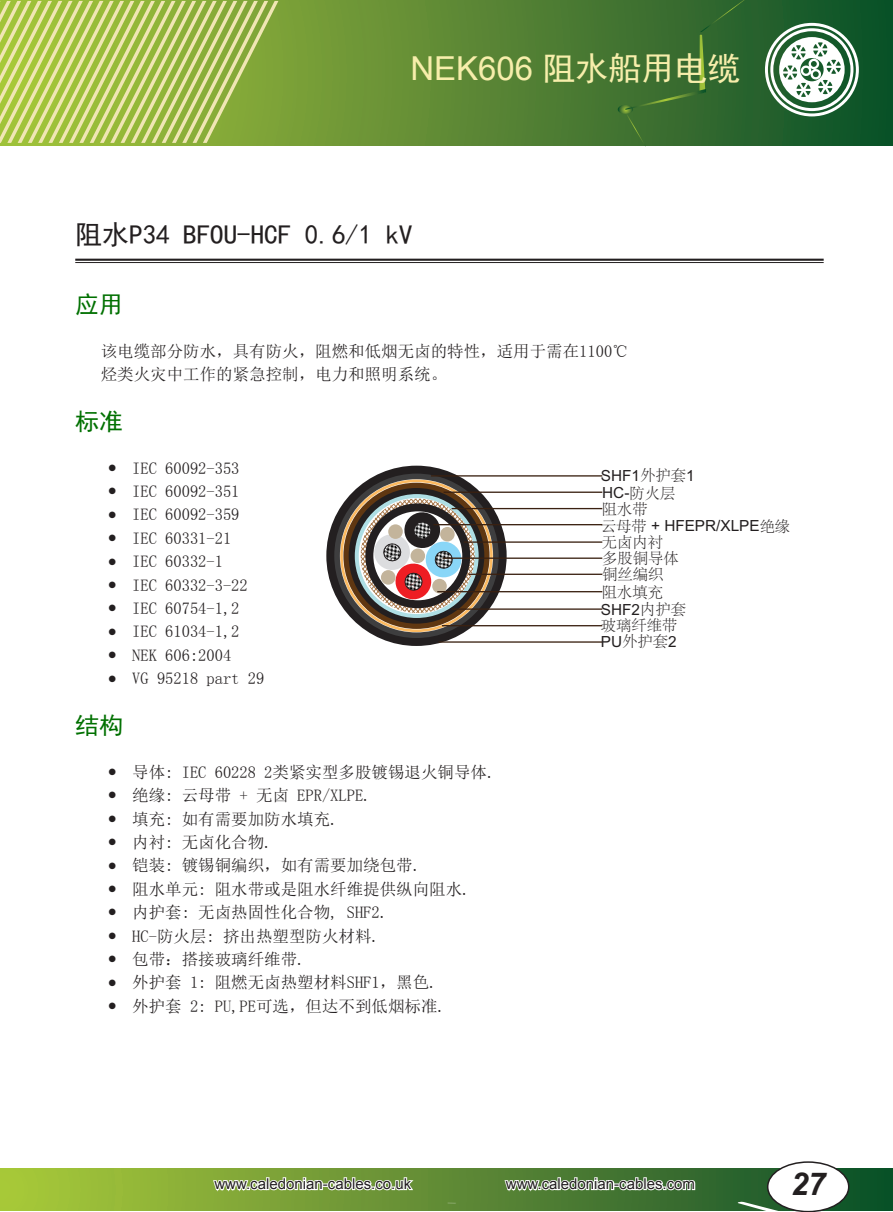
<style>
.page{position:relative;width:893px;height:1212px;background:#fff}
.page>*{position:absolute;margin:0;border:0;box-sizing:border-box;transform-origin:0 0}
.t1{font:33px "Arial";color:#f7eeab}
.t2{font:italic 700 31.5px "Arial";color:#231f20}
.产品名称{font:27px "Sim Hei";color:#231f20}
.正文标题{font:24px "Sim Hei";color:#007000}
.结构{font:16.5px "Sim Sun";color:#231f20}
.正文{font:16.5px "Sim Sun";color:#231f20}
.t3{font:15.3px/16.2px "Adobe Song Std Light GBK EUC H";color:#231f20}
.t4{font:15.3px "Arial";color:#231f20}
.t5{font:15px "Arial";color:#231f20}
.s1{font-family:"Sim Hei"}
.s2{font-family:"Adobe Song Std Light GBK EUC H"}
.s3{font-family:"Arial"}
</style>
<div class="page">
<div style="left:0;top:1168px;width:893px;height:42px;background:linear-gradient(to right,#adcb3c,#104b2b)"></div>
<svg style="left:0;top:1px;width:893px;height:144px"></svg>
<svg style="left:618px;top:0;width:241px;height:146px"></svg>
<svg style="left:737px;top:1201px;width:59px;height:11px"></svg>
<div style="left:768px;top:1162px;width:81px;height:49px;background:#fff;border-radius:50%"></div>
<div style="left:767px;top:1161px;width:82px;height:51px;border:2px solid #231f20;border-radius:50%"></div>
<svg style="left:503px;top:1174px;width:193px;height:29px"></svg>
<svg style="left:212px;top:1168px;width:204px;height:35px"></svg>
<hr style="left:75px;top:259px;width:749px;height:2px;background:#231f20">
<hr style="left:75px;top:262px;width:749px;height:1px;background:#231f20">
<svg style="left:361px;top:499px;width:114px;height:114px"></svg>
<div style="left:365px;top:503px;width:105px;height:105px;border:8px solid #231f20;border-radius:50%"></div>
<div style="left:348px;top:487px;width:137px;height:138px;border:8px solid #231f20;border-radius:50%"></div>
<div style="left:343px;top:483px;width:147px;height:146px;border:5px solid #603711;border-radius:50%"></div>
<svg style="left:372px;top:510px;width:92px;height:92px"></svg>
<div style="left:411px;top:548px;width:14px;height:15px;background:#c3b49b;border-radius:50%"></div>
<div style="left:388px;top:524px;width:15px;height:15px;background:#c3b49b;border-radius:50%"></div>
<div style="left:381px;top:570px;width:14px;height:15px;background:#c3b49b;border-radius:50%"></div>
<div style="left:440px;top:527px;width:15px;height:14px;background:#c3b49b;border-radius:50%"></div>
<div style="left:432px;top:579px;width:15px;height:14px;background:#c3b49b;border-radius:50%"></div>
<div style="left:355px;top:494px;width:124px;height:124px;border:4px solid #aedee4;border-radius:50%"></div>
<div style="left:332px;top:471px;width:169px;height:169px;border:8px solid #3e3e3f;border-radius:50%"></div>
<div style="left:326px;top:466px;width:181px;height:180px;border:8px solid #231f20;border-radius:50%"></div>
<hr style="left:442px;top:557px;width:160px;height:2px;background:#3a2111">
<hr style="left:469px;top:574px;width:133px;height:1px;background:#3a2111">
<hr style="left:437px;top:591px;width:165px;height:1px;background:#3a2111">
<hr style="left:452px;top:608px;width:150px;height:2px;background:#3a2111">
<hr style="left:452px;top:508px;width:150px;height:1px;background:#3a2111">
<hr style="left:433px;top:524px;width:169px;height:1px;background:#3a2111">
<hr style="left:464px;top:541px;width:138px;height:2px;background:#3a2111">
<hr style="left:444px;top:491px;width:158px;height:2px;background:#3a2111">
<hr style="left:431px;top:475px;width:171px;height:1px;background:#3a2111">
<hr style="left:442px;top:625px;width:160px;height:1px;background:#3a2111">
<hr style="left:438px;top:641px;width:164px;height:2px;background:#3a2111">
<svg style="left:0;top:1px;width:278px;height:142px"></svg>
<h1 class="t1" style="left:410px;top:47px;width:332px">NEK606 <span class="s1">阻水船用电缆</span></h1>
<p class="产品名称" style="left:75px;top:220px;width:339px">阻水P34 BFOU-HCF 0.6/1 kV</p>
<p class="正文标题" style="left:75px;top:292px;width:50px">应用</p>
<p class="正文" style="left:101px;top:343px;width:529px">该电缆部分防水，具有防火，阻燃和低烟无卤的特性，适用于需在1100℃</p>
<p class="正文" style="left:101px;top:366px;width:348px">烃类火灾中工作的紧急控制，电力和照明系统。</p>
<p class="正文标题" style="left:75px;top:409px;width:50px">标准</p>
<p class="结构" style="left:108px;top:459px;width:133px">● IEC 60092-353</p>
<p class="结构" style="left:108px;top:483px;width:133px">● IEC 60092-351</p>
<p class="结构" style="left:108px;top:506px;width:133px">● IEC 60092-359</p>
<p class="结构" style="left:108px;top:530px;width:124px">● IEC 60331-21</p>
<p class="结构" style="left:108px;top:553px;width:116px">● IEC 60332-1</p>
<p class="结构" style="left:108px;top:576px;width:141px">● IEC 60332-3-22</p>
<p class="结构" style="left:108px;top:600px;width:133px">● IEC 60754-1,2</p>
<p class="结构" style="left:108px;top:623px;width:133px">● IEC 61034-1,2</p>
<p class="结构" style="left:108px;top:647px;width:124px">● NEK 606:2004</p>
<p class="结构" style="left:108px;top:670px;width:157px">● VG 95218 part 29</p>
<p class="正文标题" style="left:75px;top:713px;width:50px">结构</p>
<p class="结构" style="left:108px;top:763px;width:389px">● 导体: IEC 60228 2类紧实型多股镀锡退火铜导体.</p>
<p class="结构" style="left:108px;top:787px;width:265px">● 绝缘: 云母带 + 无卤 EPR/XLPE.</p>
<p class="结构" style="left:108px;top:810px;width:232px">● 填充: 如有需要加防水填充.</p>
<p class="结构" style="left:108px;top:834px;width:166px">● 内衬: 无卤化合物.</p>
<p class="结构" style="left:108px;top:857px;width:314px">● 铠装: 镀锡铜编织，如有需要加绕包带.</p>
<p class="结构" style="left:108px;top:880px;width:364px">● 阻水单元: 阻水带或是阻水纤维提供纵向阻水.</p>
<p class="结构" style="left:108px;top:904px;width:281px">● 内护套: 无卤热固性化合物, SHF2.</p>
<p class="结构" style="left:108px;top:927px;width:273px">● HC-防火层: 挤出热塑型防火材料.</p>
<p class="结构" style="left:108px;top:951px;width:199px">● 包带：搭接玻璃纤维带.</p>
<p class="结构" style="left:108px;top:974px;width:331px">● 外护套 1: 阻燃无卤热塑材料SHF1，黑色.</p>
<p class="结构" style="left:108px;top:997px;width:339px">● 外护套 2: PU,PE可选，但达不到低烟标准.</p>
<p class="t4" style="left:601px;top:465px;width:95px">SHF1<span class="s2">外护套</span>1</p>
<p class="t3" style="left:602px;top:485px;width:75px"><span class="s3">HC-</span>防火层阻水带</p>
<p class="t3" style="left:601px;top:518px;width:191px">云母带 <span class="s3">+ HFEPR/XLPE</span>绝缘无卤内衬<br>多股铜导体</p>
<p class="t3" style="left:602px;top:566px;width:63px;line-height:17.9px">铜丝编织阻水填充</p>
<p class="t4" style="left:601px;top:599px;width:87px">SHF2<span class="s2">内护套</span></p>
<p class="t3" style="left:601px;top:618px;width:78px">玻璃纤维带</p>
<p class="t4" style="left:601px;top:631px;width:77px">PU<span class="s2">外护套</span>2</p>
<p class="t5" style="left:214px;top:1174px;width:198px">www.caledonian-cables.co.uk</p>
<p class="t5" style="left:506px;top:1174px;width:191px">www.caledonian-cables.com</p>
<h2 class="t2" style="left:791px;top:1162px;width:37px">27</h2>
</div>
